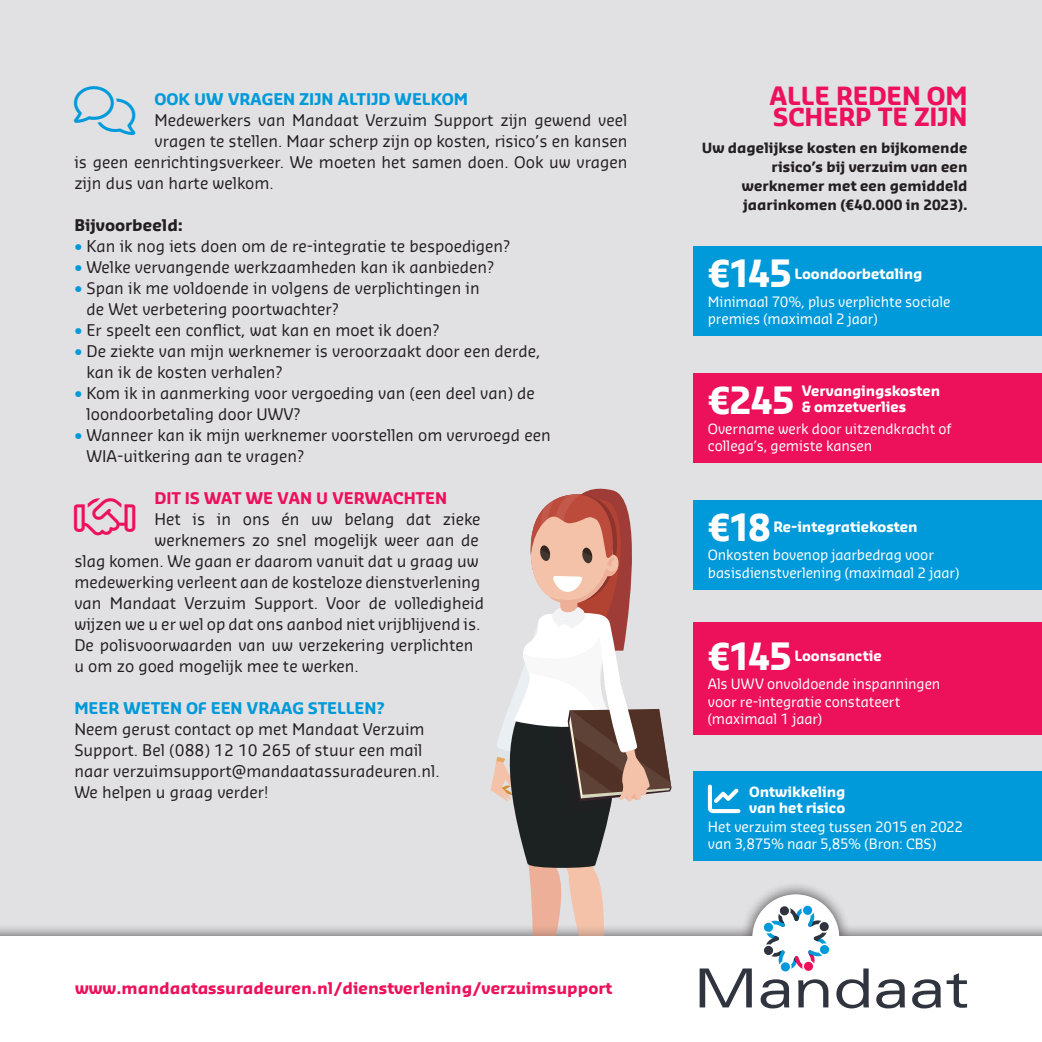
<style>
.page{position:relative;width:1042px;height:1042px;background:#e1e1e3}
.page>*{position:absolute;margin:0;border:0;box-sizing:border-box;transform-origin:0 0}
.t1{font:36.75px "Sansa Bold 60";letter-spacing:-.045em;color:#fff}
.t2{font:24.5px/21px "Sansa Bold 60";letter-spacing:-.01em;color:#ed105b}
.t3{font:15.75px/21px "Sansa Regular 219";color:#231f20}
.t4{font:15.75px "Sansa Bold 60";color:#ed105b}
.t5{font:15.75px "Sansa Bold 60";letter-spacing:-.01em;color:#009ada}
.t6{font:15.75px "Sansa Bold 60";color:#231f20}
.t7{font:14px/17.5px "Sansa Regular 219";letter-spacing:-.01em;color:#fff}
.t8{font:14px/19.2px "Sansa Bold 60";color:#231f20;text-align:right}
.t9{font:14px/15.8px "Sansa Bold 60";letter-spacing:-.005em;color:#fff}
.s1{color:#009ada}
</style>
<div class="page">
<div style="left:693px;top:247px;width:349px;height:89px;background:#009ada"></div>
<div style="left:693px;top:374px;width:349px;height:89px;background:#ed105b"></div>
<div style="left:693px;top:500px;width:349px;height:90px;background:#009ada"></div>
<div style="left:693px;top:622px;width:349px;height:113px;background:#ed105b"></div>
<svg style="left:491px;top:488px;width:180px;height:393px"></svg>
<div style="left:0;top:881px;width:1042px;height:161px;background:#231f20;opacity:.5"></div>
<div style="left:0;top:937px;width:1042px;height:105px;background:#fff"></div>
<div style="left:752px;top:894px;width:87px;height:87px;background:#fff;border-radius:50%"></div>
<svg style="left:699px;top:968px;width:53px;height:39px"></svg>
<svg style="left:760px;top:979px;width:29px;height:29px"></svg>
<svg style="left:798px;top:979px;width:30px;height:28px"></svg>
<svg style="left:836px;top:968px;width:33px;height:40px"></svg>
<svg style="left:876px;top:979px;width:29px;height:29px"></svg>
<svg style="left:912px;top:973px;width:55px;height:35px"></svg>
<svg style="left:763px;top:906px;width:67px;height:66px"></svg>
<div style="left:693px;top:772px;width:349px;height:89px;background:#009ada"></div>
<svg style="left:708px;top:784px;width:32px;height:29px"></svg>
<p class="t5" style="left:155px;top:91px;width:315px">OOK UW VRAGEN ZIJN ALTIJD WELKOM</p>
<p class="t3" style="left:155px;top:109px;width:474px">Medewerkers van Mandaat Verzuim Support zijn gewend veel</p>
<p class="t3" style="left:155px;top:130px;width:474px">vragen te stellen. Maar scherp zijn op kosten, risico’s en kansen</p>
<p class="t3" style="left:74px;top:151px;width:554px">is geen eenrichtingsverkeer. We moeten het samen doen. Ook uw vragen</p>
<p class="t3" style="left:74px;top:172px;width:201px">zijn dus van harte welkom.</p>
<p class="t6" style="left:74px;top:217px;width:110px">Bijvoorbeeld:</p>
<p class="t3" style="left:74px;top:235px;width:437px"><span class="s1">•</span> Kan ik nog iets doen om de re-integratie te bespoedigen?</p>
<p class="t3" style="left:74px;top:256px;width:421px"><span class="s1">•</span> Welke vervangende werkzaamheden kan ik aanbieden?</p>
<p class="t3" style="left:86px;top:277px;width:395px;text-indent:-12px"><span class="s1">•</span> Span ik me voldoende in volgens de verplichtingen in de Wet verbetering poortwachter?</p>
<p class="t3" style="left:74px;top:319px;width:366px"><span class="s1">•</span> Er speelt een conflict, wat kan en moet ik doen?</p>
<p class="t3" style="left:86px;top:340px;width:455px;text-indent:-12px"><span class="s1">•</span> De ziekte van mijn werknemer is veroorzaakt door een derde, kan ik de kosten verhalen?</p>
<p class="t3" style="left:86px;top:382px;width:450px;text-indent:-12px"><span class="s1">•</span> Kom ik in aanmerking voor vergoeding van (een deel van) de loondoorbetaling door UWV?</p>
<p class="t3" style="left:86px;top:424px;width:466px;text-indent:-12px"><span class="s1">•</span> Wanneer kan ik mijn werknemer voorstellen om vervroegd een<br>WIA-uitkering aan te vragen?</p>
<p class="t4" style="left:155px;top:490px;width:294px">DIT IS WAT WE VAN U VERWACHTEN</p>
<p class="t3" style="left:155px;top:508px;width:327px">Het is in ons én uw belang dat zieke</p>
<p class="t3" style="left:155px;top:529px;width:326px">werknemers zo snel mogelijk weer aan de</p>
<p class="t3" style="left:74px;top:550px;width:406px">slag komen. We gaan er daarom vanuit dat u graag uw</p>
<p class="t3" style="left:74px;top:571px;width:408px">medewerking verleent aan de kosteloze dienstverlening</p>
<p class="t3" style="left:74px;top:592px;width:411px">van Mandaat Verzuim Support. Voor de volledigheid</p>
<p class="t3" style="left:74px;top:613px;width:408px">wijzen we u er wel op dat ons aanbod niet vrijblijvend is.</p>
<p class="t3" style="left:74px;top:634px;width:401px">De polisvoorwaarden van uw verzekering verplichten</p>
<p class="t3" style="left:74px;top:655px;width:286px">u om zo goed mogelijk mee te werken.</p>
<p class="t5" style="left:74px;top:700px;width:312px">MEER WETEN OF EEN VRAAG STELLEN?</p>
<p class="t3" style="left:74px;top:718px;width:367px">Neem gerust contact op met Mandaat Verzuim Support. Bel (088) 12 10 265 of stuur een mail naar verzuimsupport@mandaatassuradeuren.nl.<br>We helpen u graag verder!</p>
<p class="t4" style="left:75px;top:981px;width:538px">www.mandaatassuradeuren.nl/dienstverlening/verzuimsupport</p>
<h2 class="t2" style="left:769px;top:86px;width:200px">ALLE REDEN OM<br>SCHERP TE ZIJN</h2>
<p class="t8" style="left:702px;top:138px;width:267px">Uw dagelijkse kosten en bijkomende risico’s bij verzuim van een werknemer met een gemiddeld jaarinkomen (¤40.000 in 2023).</p>
<h1 class="t1" style="left:708px;top:255px;width:85px">¤145</h1>
<p class="t9" style="left:794px;top:266px;width:130px">Loondoorbetaling</p>
<p class="t7" style="left:708px;top:292px;width:244px">Minimaal 70%, plus verplichte sociale premies (maximaal 2 jaar)</p>
<p class="t9" style="left:801px;top:384px;width:140px">Vervangingskosten &amp; omzetverlies</p>
<h1 class="t1" style="left:708px;top:382px;width:88px">¤245</h1>
<p class="t7" style="left:708px;top:419px;width:245px">Overname werk door uitzendkracht of collega’s, gemiste kansen</p>
<h1 class="t1" style="left:708px;top:509px;width:65px">¤18</h1>
<p class="t9" style="left:773px;top:520px;width:146px">Re-integratiekosten</p>
<p class="t7" style="left:708px;top:546px;width:253px">Onkosten bovenop jaarbedrag voor basisdienstverlening (maximaal 2 jaar)</p>
<h1 class="t1" style="left:708px;top:638px;width:85px">¤145</h1>
<p class="t9" style="left:794px;top:648px;width:89px">Loonsanctie</p>
<p class="t7" style="left:708px;top:674px;width:234px">Als UWV onvoldoende inspanningen voor re-integratie constateert (maximaal 1 jaar)</p>
<p class="t9" style="left:749px;top:785px;width:98px">Ontwikkeling van het risico</p>
<p class="t7" style="left:708px;top:817px;width:257px">Het verzuim steeg tussen 2015 en 2022 van 3,875% naar 5,85% (Bron: CBS)</p>
</div>
